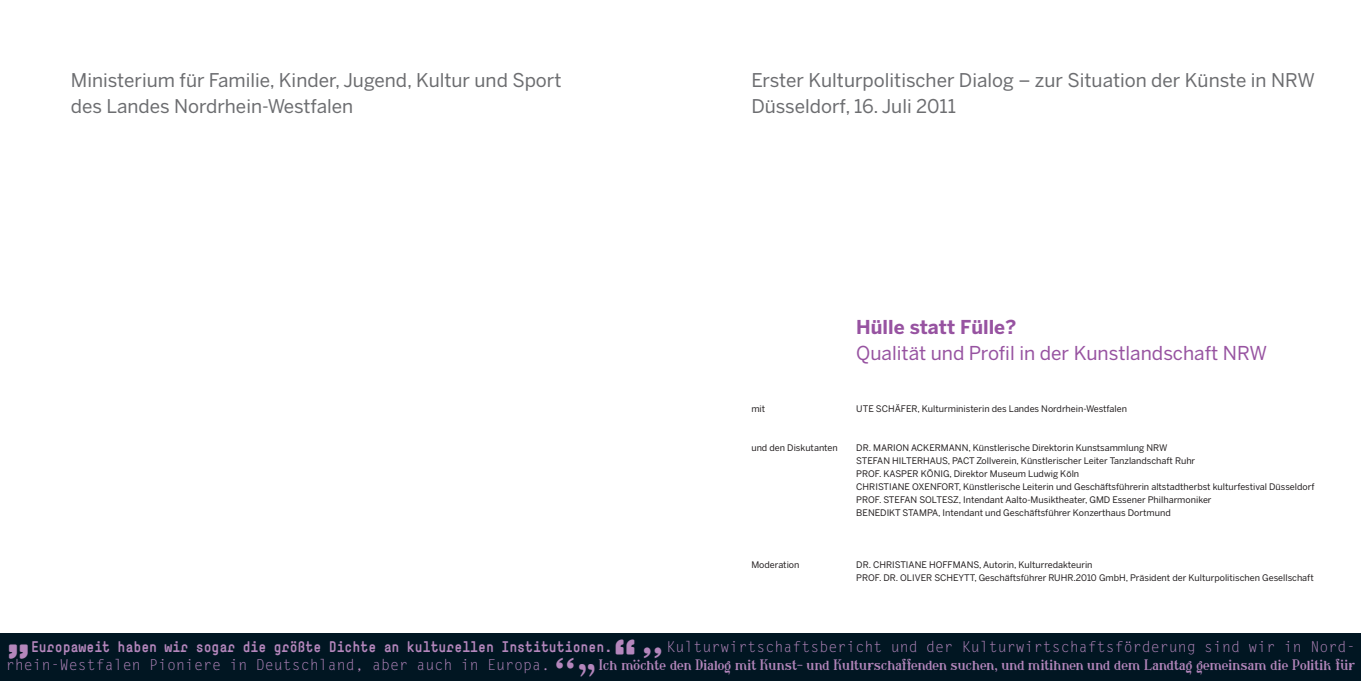
<style>
.page{position:relative;width:1361px;height:681px;background:#fff}
.page>*{position:absolute;margin:0;border:0;box-sizing:border-box;transform-origin:0 0}
.t1{font:700 48px "Simple";color:#b486bc}
.t2{font:48px "Letter Gothic Std";color:#b486bc}
.t3{font:48px "Waschkueche";color:#b486bc}
.t4{font:19px "Benton Sans";color:#9753a1}
.t5{font:700 19px "Benton Sans";color:#9753a1}
.t6{font:18.8px/26px "Benton Sans";color:#6c6d70}
.t7{font:15px "Letter Gothic Std";color:#b486bc}
.t8{font:15px "Waschkueche";letter-spacing:-.005em;color:#b486bc}
.t9{font:700 15px "Simple";color:#b486bc}
.t10{font:9px/13px "Benton Sans";color:#231f20}
</style>
<div class="page">
<div style="left:0;top:632px;width:1361px;height:48px;background:#011622"></div>
<h3 class="t6" style="left:71px;top:67px;width:492px">Ministerium für Familie, Kinder, Jugend, Kultur und Sport des Landes Nordrhein-Westfalen</h3>
<h3 class="t6" style="left:751px;top:67px;width:565px">Erster Kulturpolitischer Dialog – zur Situation der Künste in NRW<br>Düsseldorf, 16. Juli 2011</h3>
<h2 class="t5" style="left:856px;top:315px;width:162px">Hülle statt Fülle?</h2>
<h2 class="t4" style="left:856px;top:342px;width:412px">Qualität und Profil in der Kunstlandschaft NRW</h2>
<p class="t10" style="left:751px;top:402px;width:15px">mit</p>
<p class="t10" style="left:856px;top:402px;width:272px">Ute Schäfer, Kulturministerin des Landes Nordrhein-Westfalen</p>
<p class="t10" style="left:751px;top:441px;width:88px">und den Diskutanten</p>
<p class="t10" style="left:856px;top:441px;width:313px">Dr. Mar ion Ackermann , Künstlerische Direktorin Kunstsammlung NRW<br>Stefan H ilterhaus, PACT</p>
<p class="t10" style="left:856px;top:454px;width:460px;text-indent:120px">Zollverein, Künstlerischer Leiter Tanzlandschaft Ruhr<br>Prof. Kasper Kön ig, Direktor Museum Ludwig Köln<br>Chr istian e Oxen fort, Künstlerische Leiterin und Geschäftsführerin altstadtherbst kulturfestival Düsseldorf Prof. Stefan Soltesz, I ntendant Aalto-Musiktheater, GMD Essener Philharmoniker<br>Ben edikt Stampa, I ntendant und Geschäftsführer Konzerthaus Dortmund</p>
<p class="t10" style="left:751px;top:558px;width:50px">Moderation</p>
<p class="t10" style="left:856px;top:558px;width:459px">Dr. Chr istian e Hoffmans, Autorin, Kulturredakteurin<br>Prof. Dr. Oliver Scheytt, Geschäftsführer RUH R.2010 GmbH , Präsident der Kulturpolitischen Gesellschaft</p>
<h1 class="t1" style="left:6px;top:606px;width:27px">„</h1>
<h3 class="t9" style="left:31px;top:638px;width:583px">Europaweit haben wir sogar die größte Dichte an kulturellen Institutionen.</h3>
<h1 class="t1" style="left:612px;top:628px;width:56px">“<sup>„</sup></h1>
<h3 class="t7" style="left:666px;top:638px;width:690px">Kulturwirtschaftsbericht und der Kulturwirtschaftsförderung sind wir in Nord-</h3>
<h3 class="t7" style="left:6px;top:656px;width:546px">rhein-Westfalen Pioniere in Deutschland, aber auch in Europa.</h3>
<h1 class="t2" style="left:550px;top:648px;width:30px">“</h1>
<h1 class="t3" style="left:579px;top:627px;width:22px">„</h1>
<h3 class="t8" style="left:599px;top:656px;width:758px">Ich möchte den Dialog mit Kunst- und Kulturschaffenden suchen, und mitihnen und dem Landtag gemeinsam die Politik für</h3>
</div>
